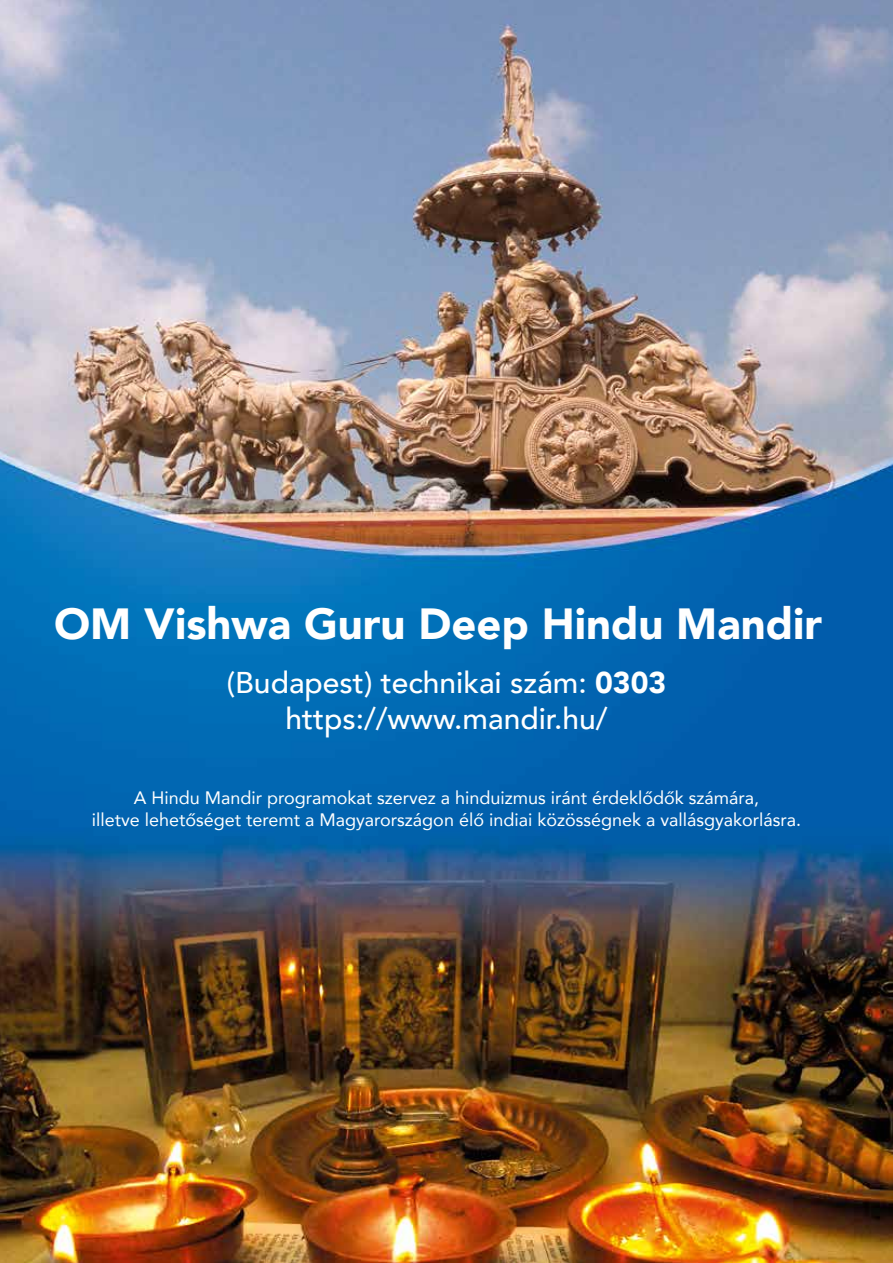
<style>
.page{position:relative;width:893px;height:1263px;background:#fff}
.page>*{position:absolute;margin:0;border:0;box-sizing:border-box;transform-origin:0 0}
.t1{font:900 43.5px "Avenir";color:#fff}
.t2{font:500 30px/36px "Avenir";color:#fff;text-align:center}
.t3{font:18px/21.6px "Avenir";color:#fff;text-align:center}
.s1{font-weight:900}
</style>
<div class="page">
<img style="left:0;top:0;width:893px;height:1263px">
<h1 class="t1" style="left:54px;top:586px;width:770px">OM Vishwa Guru Deep Hindu Mandir</h1>
<h2 class="t2" style="left:227px;top:663px;width:441px">(Budapest) technikai szám: <span class="s1">0303 </span>https://www.mandir.hu/</h2>
<p class="t3" style="left:92px;top:787px;width:711px">A Hindu Mandir programokat szervez a hinduizmus iránt érdeklődők számára,<br>illetve lehetőséget teremt a Magyarországon élő indiai közösségnek a vallásgyakorlásra.</p>
</div>
